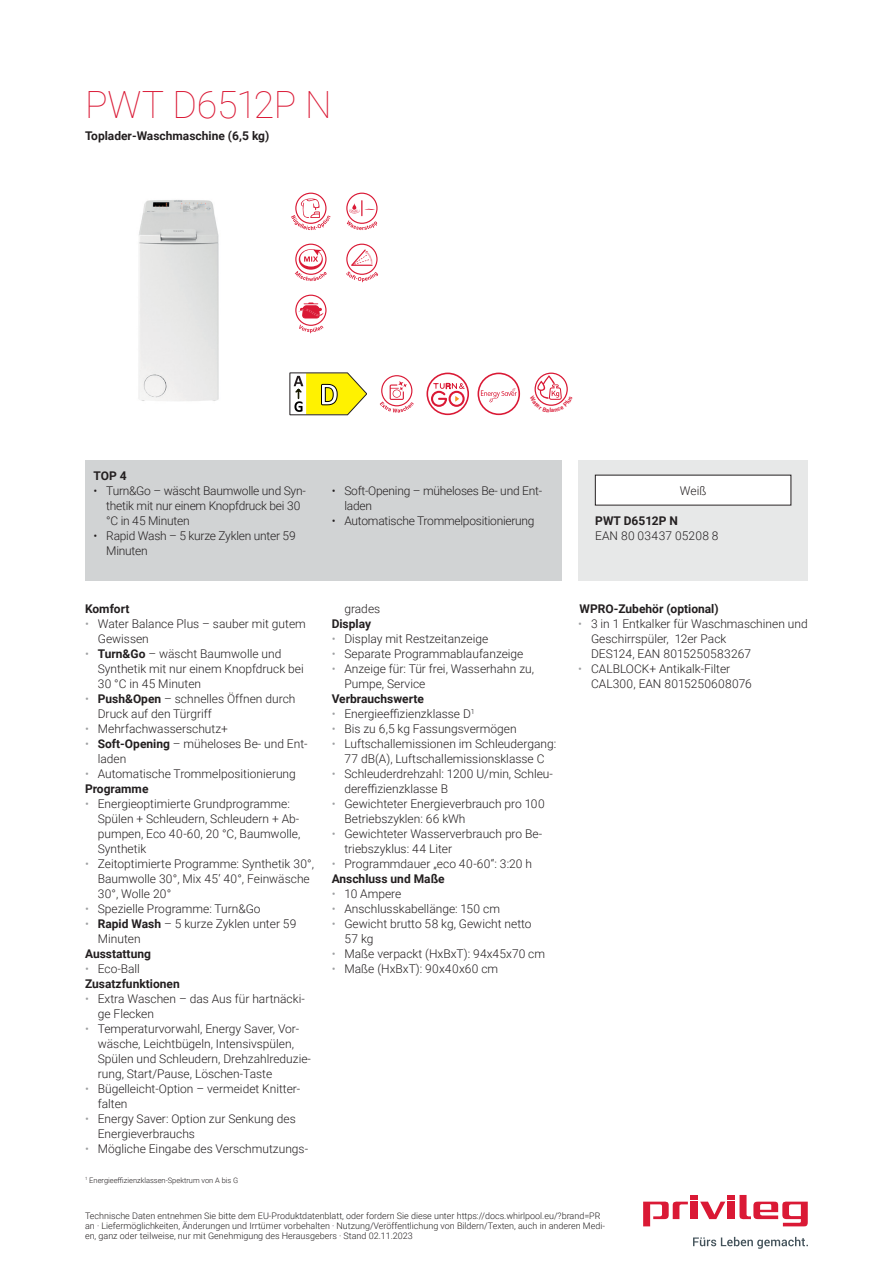
<style>
.page{position:relative;width:893px;height:1263px;background:#fff}
.page>*{position:absolute;margin:0;border:0;box-sizing:border-box;transform-origin:0 0}
.t1{font:100 37.5px "Roboto";letter-spacing:-.01em;color:#da1935}
.t2{font:300 12px/15px "Roboto";color:#231f20}
.t3{font:300 12px/15px "Roboto";letter-spacing:-.02em;color:#231f20}
.t4{font:700 12px/15px "Roboto";color:#231f20}
.t5{font:300 9px/9.8px "Roboto";color:#231f20}
.t6{font:300 7.5px "Roboto";color:#231f20}
.s1{color:#9ea0a2}
.s2{font-weight:700}
.s3{font-weight:300;color:#9ea0a2}
.s4{font-weight:300}
</style>
<div class="page">
<svg style="left:643px;top:1195px;width:165px;height:31px"></svg>
<div style="left:728px;top:1201px;width:7px;height:18px;background:#da1935"></div>
<div style="left:691px;top:1201px;width:7px;height:18px;background:#da1935"></div>
<svg style="left:693px;top:1237px;width:115px;height:12px"></svg>
<img style="left:138px;top:200px;width:81px;height:201px">
<svg style="left:291px;top:192px;width:40px;height:39px"></svg>
<svg style="left:294px;top:243px;width:33px;height:38px"></svg>
<svg style="left:295px;top:294px;width:32px;height:40px"></svg>
<svg style="left:346px;top:192px;width:32px;height:39px"></svg>
<svg style="left:346px;top:243px;width:32px;height:40px"></svg>
<svg style="left:290px;top:373px;width:77px;height:42px"></svg>
<svg style="left:379px;top:375px;width:35px;height:38px"></svg>
<svg style="left:426px;top:373px;width:43px;height:42px"></svg>
<svg style="left:478px;top:373px;width:42px;height:42px"></svg>
<div style="left:85px;top:460px;width:476px;height:120px;background:#d1d3d4"></div>
<div style="left:578px;top:460px;width:230px;height:120px;background:#e7e8e8"></div>
<div style="left:595px;top:475px;width:196px;height:30px;background:#fff"></div>
<svg style="left:534px;top:373px;width:34px;height:33px"></svg>
<h1 class="t1" style="left:85px;top:78px;width:248px">PWT D6512P N</h1>
<p class="t4" style="left:85px;top:128px;width:186px">Toplader-Waschmaschine (6,5 kg)</p>
<p class="t4" style="left:94px;top:467px;width:35px">TOP 4</p>
<p class="t3" style="left:106px;top:482px;width:201px;text-indent:-13px">• Turn&amp;Go – wäscht Baumwolle und Syn&shy;thetik mit nur einem Knopfdruck bei 30 °C in 45 Minuten</p>
<p class="t3" style="left:106px;top:527px;width:191px;text-indent:-13px">• Rapid Wash – 5 kurze Zyklen unter 59<br>Minuten</p>
<p class="t3" style="left:344px;top:482px;width:199px;text-indent:-13px">• Soft-Opening – müheloses Be- und Ent&shy;laden</p>
<p class="t3" style="left:332px;top:512px;width:204px">• Automatische Trommelpositionierung</p>
<p class="t4" style="left:85px;top:601px;width:46px">Komfort</p>
<p class="t2" style="left:98px;top:616px;width:210px;text-indent:-13px"><span class="s1">•</span> Water Balance Plus – sauber mit gutem<br>Gewissen</p>
<p class="t2" style="left:98px;top:646px;width:207px;text-indent:-13px"><span class="s1">•</span> <span class="s2">Turn&amp;Go</span> – wäscht Baumwolle und<br>Synthetik mit nur einem Knopfdruck bei<br>30 °C in 45 Minuten</p>
<p class="t2" style="left:98px;top:691px;width:199px;text-indent:-13px"><span class="s1">•</span> <span class="s2">Push&amp;Open</span> – schnelles Öffnen durch<br>Druck auf den Türgriff</p>
<p class="t2" style="left:85px;top:721px;width:144px"><span class="s1">•</span> Mehrfachwasserschutz+</p>
<p class="t2" style="left:98px;top:736px;width:211px;text-indent:-13px"><span class="s1">•</span> <span class="s2">Soft-Opening</span> – müheloses Be- und Ent&shy;laden</p>
<p class="t2" style="left:85px;top:766px;width:212px"><span class="s1">•</span> Automatische Trommelpositionierung<br><span class="s2">Programme</span></p>
<p class="t2" style="left:98px;top:796px;width:204px;text-indent:-13px"><span class="s1">•</span> Energieoptimierte Grundprogramme:<br>Spülen + Schleudern, Schleudern + Ab&shy;pumpen, Eco 40-60, 20 °C, Baumwolle,<br>Synthetik</p>
<p class="t2" style="left:98px;top:856px;width:218px;text-indent:-13px"><span class="s1">•</span> Zeitoptimierte Programme: Synthetik 30°,<br>Baumwolle 30°, Mix 45‘ 40°, Feinwäsche<br>30°, Wolle 20°</p>
<p class="t2" style="left:85px;top:901px;width:177px"><span class="s1">•</span> Spezielle Programme: Turn&amp;Go</p>
<p class="t2" style="left:98px;top:916px;width:200px;text-indent:-13px"><span class="s1">•</span> <span class="s2">Rapid Wash</span> – 5 kurze Zyklen unter 59<br>Minuten</p>
<p class="t4" style="left:85px;top:946px;width:67px">Ausstattung</p>
<p class="t4" style="left:85px;top:961px;width:96px"><span class="s3">•</span> <span class="s4">Eco-Ball<br></span>Zusatzfunktionen</p>
<p class="t2" style="left:98px;top:991px;width:208px;text-indent:-13px"><span class="s1">•</span> Extra Waschen – das Aus für hartnäcki&shy;ge Flecken</p>
<p class="t2" style="left:98px;top:1021px;width:215px;text-indent:-13px"><span class="s1">•</span> Temperaturvorwahl, Energy Saver, Vor&shy;wäsche, Leichtbügeln, Intensivspülen, Spülen und Schleudern, Drehzahlreduzie&shy;rung, Start/Pause, Löschen-Taste</p>
<p class="t2" style="left:98px;top:1081px;width:204px;text-indent:-13px"><span class="s1">•</span> Bügelleicht-Option – vermeidet Knitter&shy;falten</p>
<p class="t2" style="left:98px;top:1111px;width:200px;text-indent:-13px"><span class="s1">•</span> Energy Saver: Option zur Senkung des<br>Energieverbrauchs</p>
<p class="t2" style="left:85px;top:1141px;width:225px"><span class="s1">•</span> Mögliche Eingabe des Verschmutzungs-</p>
<p class="t2" style="left:344px;top:601px;width:37px">grades</p>
<p class="t4" style="left:332px;top:616px;width:41px">Display</p>
<p class="t2" style="left:332px;top:631px;width:158px"><span class="s1">•</span> Display mit Restzeitanzeige</p>
<p class="t2" style="left:332px;top:646px;width:193px"><span class="s1">•</span> Separate Programmablaufanzeige</p>
<p class="t2" style="left:344px;top:661px;width:191px;text-indent:-13px"><span class="s1">•</span> Anzeige für: Tür frei, Wasserhahn zu,<br>Pumpe, Service</p>
<p class="t4" style="left:332px;top:691px;width:94px">Verbrauchswerte</p>
<p class="t2" style="left:332px;top:706px;width:145px"><span class="s1">•</span> Energieeffizienzklasse D<sup>1</sup></p>
<p class="t2" style="left:332px;top:721px;width:187px"><span class="s1">•</span> Bis zu 6,5 kg Fassungsvermögen</p>
<p class="t2" style="left:332px;top:736px;width:226px;text-align:center"><span class="s1">•</span> Luftschallemissionen im Schleudergang:<br>77 dB(A), Luftschallemissionsklasse C</p>
<p class="t2" style="left:344px;top:766px;width:210px;text-indent:-13px"><span class="s1">•</span> Schleuderdrehzahl: 1200 U/min, Schleu&shy;dereffizienzklasse B</p>
<p class="t2" style="left:344px;top:796px;width:202px;text-indent:-13px"><span class="s1">•</span> Gewichteter Energieverbrauch pro 100<br>Betriebszyklen: 66 kWh</p>
<p class="t2" style="left:344px;top:826px;width:199px;text-indent:-13px"><span class="s1">•</span> Gewichteter Wasserverbrauch pro Be&shy;triebszyklus: 44 Liter</p>
<p class="t2" style="left:332px;top:856px;width:202px"><span class="s1">•</span> Programmdauer „eco 40-60“: 3:20 h<br><span class="s2">Anschluss und Maße</span></p>
<p class="t2" style="left:332px;top:886px;width:71px"><span class="s1">•</span> 10 Ampere</p>
<p class="t2" style="left:332px;top:901px;width:170px"><span class="s1">•</span> Anschlusskabellänge: 150 cm</p>
<p class="t2" style="left:344px;top:916px;width:189px;text-indent:-13px"><span class="s1">•</span> Gewicht brutto 58 kg, Gewicht netto<br>57 kg</p>
<p class="t2" style="left:332px;top:946px;width:215px"><span class="s1">•</span> Maße verpackt (HxBxT): 94x45x70 cm</p>
<p class="t2" style="left:332px;top:961px;width:168px"><span class="s1">•</span> Maße (HxBxT): 90x40x60 cm</p>
<p class="t2" style="left:680px;top:482px;width:28px">Weiß</p>
<p class="t4" style="left:595px;top:513px;width:84px">PWT D6512P N</p>
<p class="t2" style="left:595px;top:528px;width:125px">EAN 80 03437 05208 8</p>
<p class="t4" style="left:579px;top:601px;width:141px">WPRO-Zubehör (optional)</p>
<p class="t2" style="left:591px;top:616px;width:218px;text-indent:-13px"><span class="s1">•</span> 3 in 1 Entkalker für Waschmaschinen und<br>Geschirrspüler, 12er Pack<br>DES124, EAN 8015250583267</p>
<p class="t2" style="left:591px;top:661px;width:162px;text-indent:-13px"><span class="s1">•</span> CALBLOCK+ Antikalk-Filter<br>CAL300, EAN 8015250608076</p>
<p class="t6" style="left:85px;top:1175px;width:155px"><sup>1</sup> Energieeffizienzklassen-Spektrum von A bis G</p>
<p class="t5" style="left:85px;top:1211px;width:521px">Technische Daten entnehmen Sie bitte dem EU-Produktdatenblatt, oder fordern Sie diese unter https://docs.whirlpool.eu/?brand=PR an · Liefermöglichkeiten, Änderungen und Irrtümer vorbehalten · Nutzung/Veröffentlichung von Bildern/Texten, auch in anderen Medi&shy;en, ganz oder teilweise, nur mit Genehmigung des Herausgebers · Stand 02.11.2023</p>
</div>
